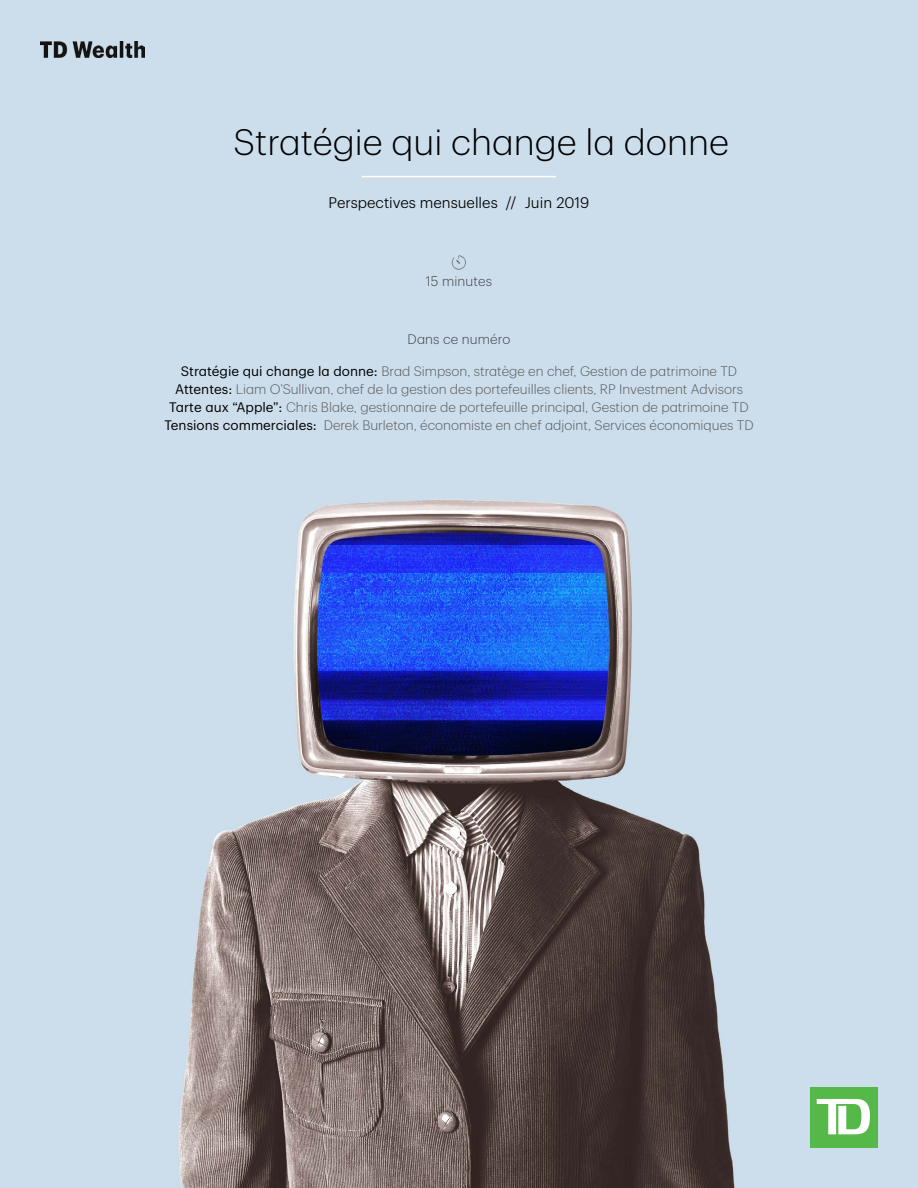
<style>
.page{position:relative;width:918px;height:1188px;background:#fff}
.page>*{position:absolute;margin:0;border:0;box-sizing:border-box;transform-origin:0 0}
.t1{font:300 36px "TD Graphik";color:#000}
.t2{font:300 15px "TD Graphik";color:#000}
.t3{font:300 13.5px/18px "TD Graphik";color:#58595b;text-align:center}
.t4{font:300 13.5px "TD Graphik";letter-spacing:.01em;color:#414042}
.s1{font-weight:400;color:#000}
</style>
<div class="page">
<img style="left:0;top:0;width:918px;height:1188px">
<div style="left:810px;top:1087px;width:68px;height:61px;background:#54b948"></div>
<svg style="left:817px;top:1099px;width:53px;height:35px"></svg>
<img style="left:40px;top:42px;width:104px;height:15px">
<hr style="left:362px;top:176px;width:194px;height:1px;background:#fff">
<img style="left:452px;top:255px;width:14px;height:14px">
<h1 class="t1" style="left:234px;top:116px;width:497px">Stratégie qui change la donne</h1>
<p class="t2" style="left:329px;top:191px;width:262px">Perspectives mensuelles // Juin 2019</p>
<p class="t4" style="left:426px;top:271px;width:68px">15 minutes</p>
<p class="t4" style="left:408px;top:329px;width:104px">Dans ce numéro</p>
<p class="t3" style="left:164px;top:361px;width:591px"><span class="s1">Stratégie qui change la donne:</span> Brad Simpson, stratège en chef, Gestion de patrimoine TD <span class="s1">Attentes:</span> Liam O’Sullivan, chef de la gestion des portefeuilles clients, RP Investment Advisors <span class="s1">Tarte aux “Apple”:</span> Chris Blake, gestionnaire de portefeuille principal, Gestion de patrimoine TD <span class="s1">Tensions commerciales:</span> Derek Burleton, économiste en chef adjoint, Services économiques TD</p>
</div>
